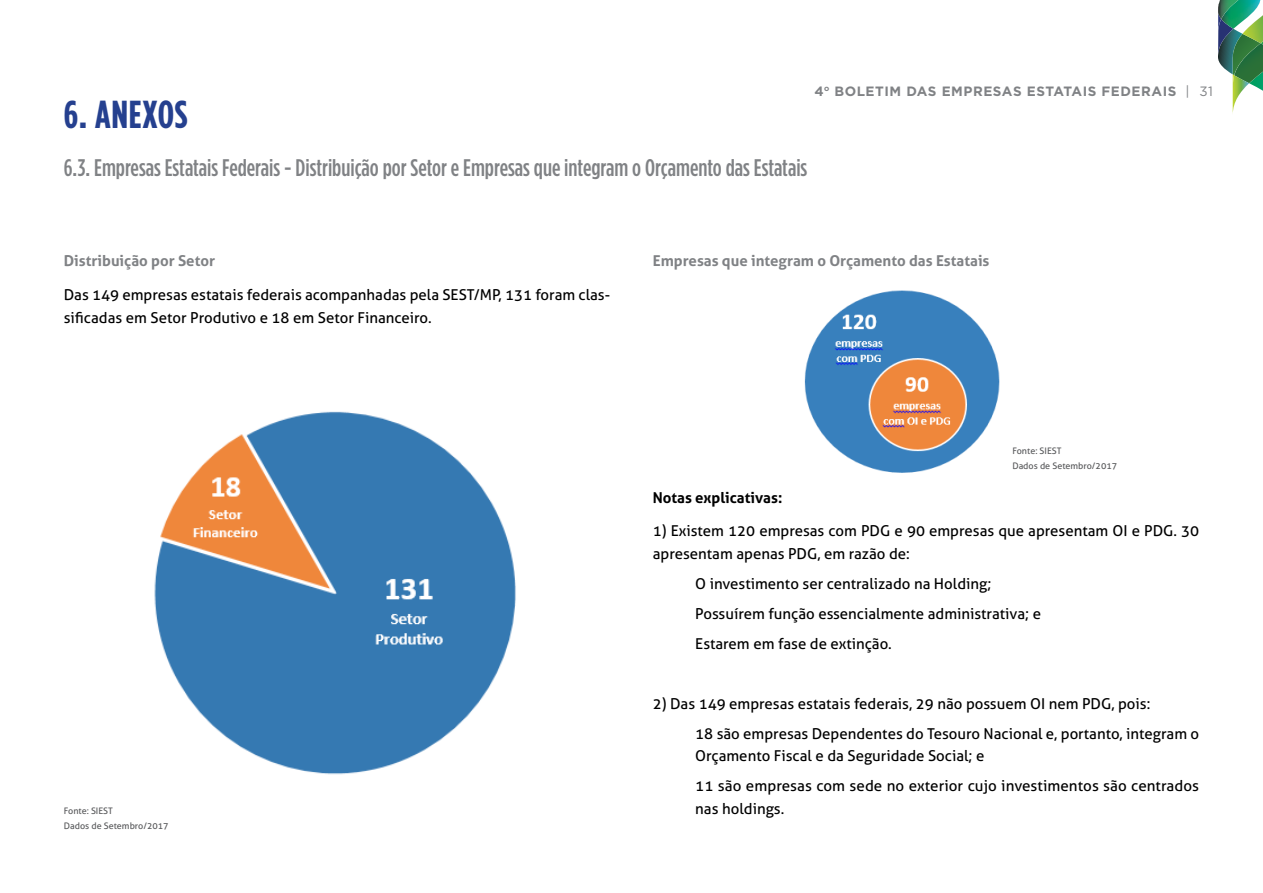
<style>
.page{position:relative;width:1263px;height:893px;background:#fff}
.page>*{position:absolute;margin:0;border:0;box-sizing:border-box;transform-origin:0 0}
.t1{font:700 condensed 39px "Gotham HTF";letter-spacing:.02em;color:#25408f}
.t2{font:500 condensed 24px "Gotham HTF";color:#808285}
.t3{font:15px/30px "Aller";color:#000}
.t4{font:700 15px "Aller";color:#808285}
.t5{font:700 15px "Aller";color:#000}
.t6{font:700 13.5px "Gotham HTF";letter-spacing:.04em;color:#808285}
.t7{font:9px/15px "Aller";color:#58595b}
.s1{font-weight:400}
</style>
<div class="page">
<svg style="left:1218px;top:0;width:45px;height:113px"></svg>
<img style="left:1218px;top:0;width:35px;height:19px">
<img style="left:154px;top:411px;width:362px;height:364px">
<img style="left:804px;top:290px;width:196px;height:183px">
<p class="t6" style="left:814px;top:83px;width:400px">4<sup>o</sup> BOLETIM DAS EMPRESAS ESTATAIS FEDERAIS <span class="s1">| 31</span></p>
<h1 class="t1" style="left:64px;top:92px;width:125px">6. ANEXOS</h1>
<h2 class="t2" style="left:64px;top:155px;width:745px">6.3. Empresas Estatais Federais - Distribuição por Setor e Empresas que integram o Orçamento das Estatais</h2>
<p class="t4" style="left:64px;top:252px;width:153px">Distribuição por Setor</p>
<p class="t3" style="left:64px;top:283px;width:548px;line-height:22.5px">Das 149 empresas estatais federais acompanhadas pela SEST/MP, 131 foram clas&shy;sificadas em Setor Produtivo e 18 em Setor Financeiro.</p>
<p class="t4" style="left:653px;top:252px;width:338px">Empresas que integram o Orçamento das Estatais</p>
<p class="t7" style="left:1012px;top:443px;width:106px">Fonte: SIEST<br>Dados de Setembro/2017</p>
<p class="t5" style="left:653px;top:488px;width:131px">Notas explicativas:</p>
<p class="t3" style="left:653px;top:520px;width:548px;line-height:22.5px">1) Existem 120 empresas com PDG e 90 empresas que apresentam OI e PDG. 30 apresentam apenas PDG, em razão de:</p>
<p class="t3" style="left:695px;top:568px;width:347px">O investimento ser centralizado na Holding;<br>Possuírem função essencialmente administrativa; e<br>Estarem em fase de extinção.</p>
<p class="t3" style="left:695px;top:688px;width:505px;text-indent:-43px">2) Das 149 empresas estatais federais, 29 não possuem OI nem PDG, pois:<br>18 são empresas Dependentes do Tesouro Nacional e, portanto, integram o</p>
<p class="t3" style="left:695px;top:741px;width:505px">Orçamento Fiscal e da Seguridade Social; e<br>11 são empresas com sede no exterior cujo investimentos são centrados</p>
<p class="t7" style="left:64px;top:803px;width:51px">Fonte: SIEST</p>
<p class="t3" style="left:695px;top:793px;width:91px">nas holdings.</p>
<p class="t7" style="left:64px;top:818px;width:106px">Dados de Setembro/2017</p>
</div>
